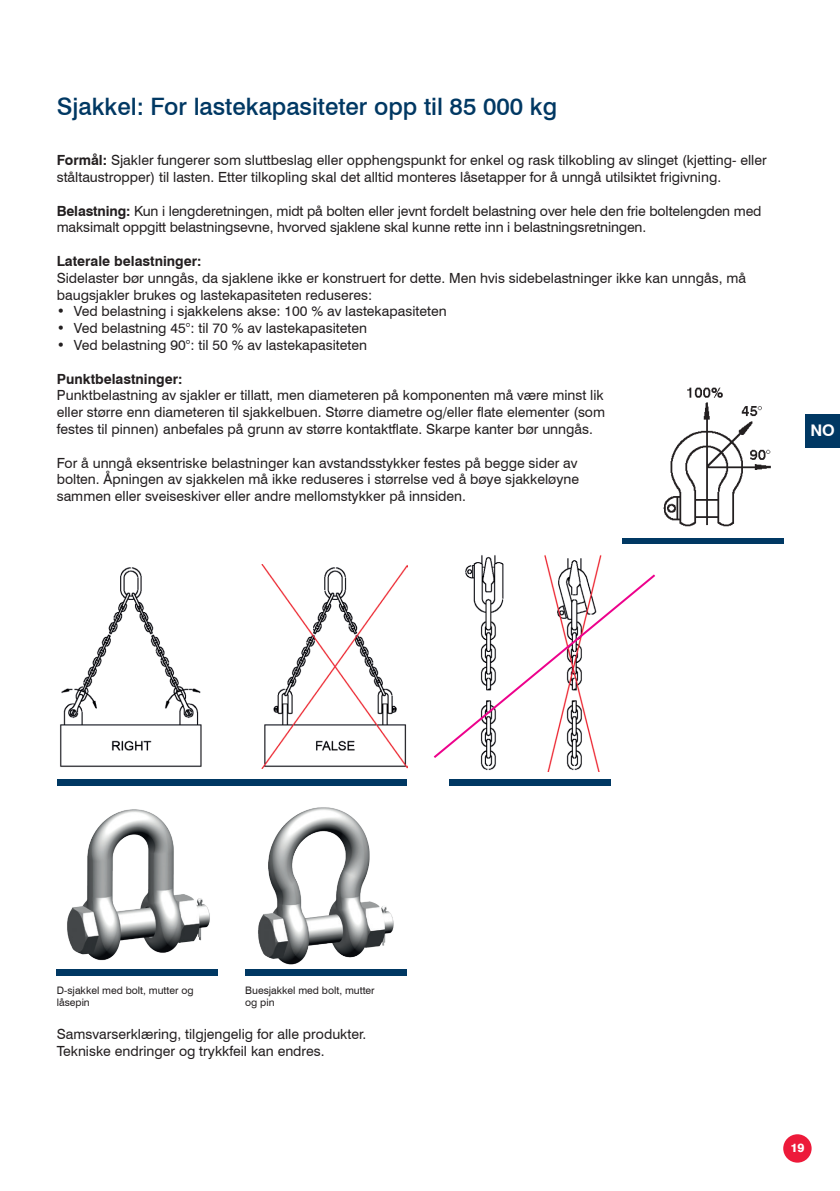
<style>
.page{position:relative;width:840px;height:1191px;background:#fff}
.page>*{position:absolute;margin:0;border:0;box-sizing:border-box;transform-origin:0 0}
.t1{font:500 24px "Swiss 721 BT";color:#003863}
.t2{font:700 16px "Swiss 721 BT";color:#fff}
.t3{font:14px/16.8px "Swiss 721 BT";color:#231f20}
.t4{font:700 14px "Swiss 721 BT";color:#231f20}
.t5{font:800 12px "Swiss 721 BT";color:#fff}
.t6{font:10.4px/12.4px "Swiss 721 BT";color:#231f20}
.s1{font-weight:700}
</style>
<div class="page">
<div style="left:805px;top:414px;width:34px;height:33px;background:#003863"></div>
<div style="left:782px;top:1134px;width:29px;height:28px;background:#ed1a3a;border-radius:50%"></div>
<div style="left:622px;top:538px;width:160px;height:6px;background:#003863"></div>
<img style="left:663px;top:387px;width:108px;height:140px">
<div style="left:449px;top:779px;width:161px;height:6px;background:#003863"></div>
<img style="left:465px;top:555px;width:137px;height:216px">
<div style="left:57px;top:969px;width:161px;height:6px;background:#003863"></div>
<img style="left:67px;top:809px;width:143px;height:152px">
<div style="left:245px;top:969px;width:161px;height:6px;background:#003863"></div>
<img style="left:258px;top:807px;width:136px;height:158px">
<img style="left:60px;top:564px;width:347px;height:204px">
<div style="left:57px;top:779px;width:349px;height:6px;background:#003863"></div>
<svg style="left:433px;top:572px;width:222px;height:188px"></svg>
<h1 class="t1" style="left:57px;top:92px;width:501px">Sjakkel: For lastekapasiteter opp til 85 000 kg</h1>
<p class="t3" style="left:57px;top:152px;width:711px"><span class="s1">Formål:</span> Sjakler fungerer som sluttbeslag eller opphengspunkt for enkel og rask tilkobling av slinget (kjetting- eller ståltaustropper) til lasten. Etter tilkopling skal det alltid monteres låsetapper for å unngå utilsiktet frigivning.</p>
<p class="t3" style="left:57px;top:202px;width:706px"><span class="s1">Belastning:</span> Kun i lengderetningen, midt på bolten eller jevnt fordelt belastning over hele den frie boltelengden med maksimalt oppgitt belastningsevne, hvorved sjaklene skal kunne rette inn i belastningsretningen.</p>
<p class="t4" style="left:57px;top:252px;width:146px">Laterale belastninger:</p>
<p class="t3" style="left:57px;top:269px;width:690px">Sidelaster bør unngås, da sjaklene ikke er konstruert for dette. Men hvis sidebelastninger ikke kan unngås, må baugsjakler brukes og lastekapasiteten reduseres:</p>
<p class="t3" style="left:57px;top:303px;width:391px">• Ved belastning i sjakkelens akse: 100 % av lastekapasiteten</p>
<p class="t3" style="left:57px;top:320px;width:311px">• Ved belastning 45°: til 70 % av lastekapasiteten</p>
<p class="t3" style="left:57px;top:336px;width:311px">• Ved belastning 90°: til 50 % av lastekapasiteten</p>
<p class="t4" style="left:57px;top:370px;width:127px">Punktbelastninger:</p>
<p class="t3" style="left:57px;top:387px;width:549px;text-align:justify">Punktbelastning av sjakler er tillatt, men diameteren på komponenten må være minst lik eller større enn diameteren til sjakkelbuen. Større diametre og/eller flate elementer (som festes til pinnen) anbefales på grunn av større kontaktflate. Skarpe kanter bør unngås.</p>
<p class="t3" style="left:57px;top:454px;width:523px;text-align:justify">For å unngå eksentriske belastninger kan avstandsstykker festes på begge sider av bolten. Åpningen av sjakkelen må ikke reduseres i størrelse ved å bøye sjakkeløyne sammen eller sveiseskiver eller andre mellomstykker på innsiden.</p>
<p class="t2" style="left:810px;top:421px;width:26px">NO</p>
<p class="t6" style="left:57px;top:983px;width:138px">D-sjakkel med bolt, mutter og låsepin</p>
<p class="t6" style="left:245px;top:983px;width:131px">Buesjakkel med bolt, mutter og pin</p>
<p class="t3" style="left:57px;top:1025px;width:311px">Samsvarserklæring, tilgjengelig for alle produkter.<br>Tekniske endringer og trykkfeil kan endres.</p>
<p class="t5" style="left:789px;top:1140px;width:16px">19</p>
</div>
